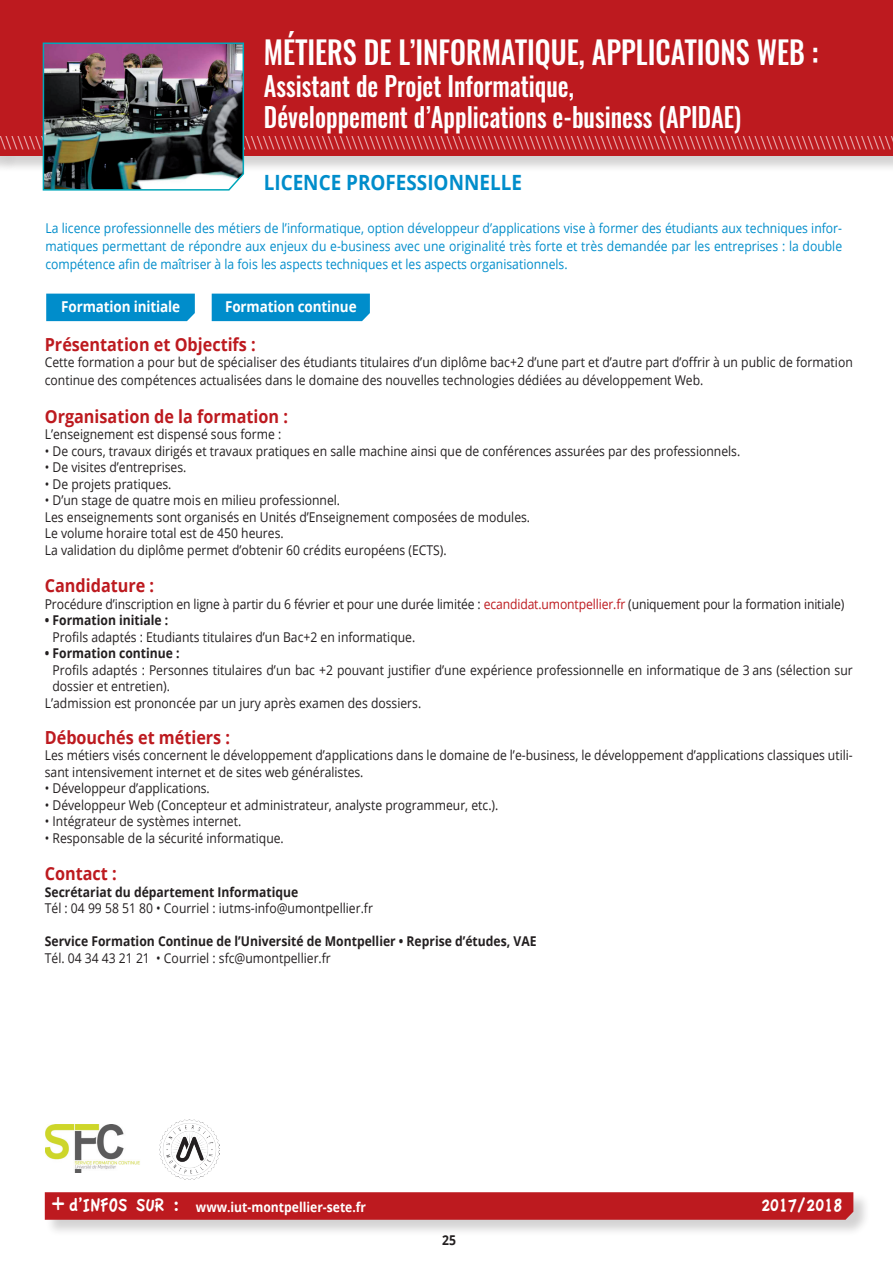
<style>
.page{position:relative;width:893px;height:1263px;background:#fff}
.page>*{position:absolute;margin:0;border:0;box-sizing:border-box;transform-origin:0 0}
.t1{font:54px "Mf I Love Glitter";color:#fff;scale:.9 1}
.t2{font:500 31.5px "Oswald";color:#fff;scale:.9 1}
.t3{font:500 27px "Oswald";color:#fff;scale:.9 1}
.t4{font:700 21px "Open Sans";color:#008dcb;scale:.9 1}
.t5{font:19.5px "Apple Casual";color:#fff;scale:.9 1}
.t6{font:700 18px "Open Sans";color:#bd1a1f;scale:.9 1}
.t7{font:700 15px "Open Sans";letter-spacing:-.01em;color:#fff;scale:.9 1}
.t8{font:13.5px/16.5px "Open Sans";color:#231f20;scale:.9 1}
.t9{font:13.5px/18px "Open Sans";color:#008dcb;text-align:justify;scale:.9 1}
.t10{font:700 13.5px "Open Sans";color:#231f20;scale:.9 1}
.t11{font:700 13.5px "Open Sans";color:#fff;scale:.9 1}
.s1{color:#bd1a1f}
.s2{font-weight:700}
</style>
<div class="page">
<img style="left:159px;top:1120px;width:61px;height:60px">
<img style="left:45px;top:1124px;width:95px;height:48px">
<div style="left:212px;top:294px;width:158px;height:27px;background:#008dcb"></div>
<div style="left:0;top:0;width:893px;height:156px;background:#bd1a1f"></div>
<div style="left:45px;top:1192px;width:825px;height:44px;background:#231f20;opacity:.2"></div>
<svg style="left:45px;top:1192px;width:808px;height:28px;background:#bd1d22"></svg>
<div style="left:46px;top:294px;width:149px;height:27px;background:#008dcb"></div>
<svg style="left:42px;top:42px;width:849px;height:149px"></svg>
<p class="t2" style="left:264px;top:30px;width:617px">MÉTIERS DE L’INFORMATIQUE, APPLICATIONS WEB :</p>
<p class="t3" style="left:264px;top:67px;width:346px">Assistant de Projet Informatique,</p>
<p class="t3" style="left:264px;top:98px;width:532px">Développement d’Applications e-business (APIDAE)</p>
<p class="t4" style="left:264px;top:168px;width:288px">LICENCE PROFESSIONNELLE</p>
<p class="t9" style="left:45px;top:219px;width:887px">La licence professionnelle des métiers de l’informatique, option développeur d’applications vise à former des étudiants aux techniques infor&shy;matiques permettant de répondre aux enjeux du e-business avec une originalité très forte et très demandée par les entreprises : la double compétence afin de maîtriser à la fois les aspects techniques et les aspects organisationnels.</p>
<p class="t7" style="left:61px;top:296px;width:134px">Formation initiale</p>
<p class="t7" style="left:225px;top:296px;width:148px">Formation continue</p>
<p class="t6" style="left:45px;top:331px;width:236px">Présentation et Objectifs :</p>
<p class="t8" style="left:45px;top:353px;width:899px;line-height:18px">Cette formation a pour but de spécialiser des étudiants titulaires d’un diplôme bac+2 d’une part et d’autre part d’offrir à un public de formation continue des compétences actualisées dans le domaine des nouvelles technologies dédiées au développement Web.</p>
<p class="t6" style="left:45px;top:403px;width:272px">Organisation de la formation :</p>
<p class="t8" style="left:45px;top:426px;width:264px">L’enseignement est dispensé sous forme :</p>
<p class="t8" style="left:45px;top:442px;width:774px">• De cours, travaux dirigés et travaux pratiques en salle machine ainsi que de conférences assurées par des professionnels.</p>
<p class="t8" style="left:45px;top:459px;width:159px">• De visites d’entreprises.</p>
<p class="t8" style="left:45px;top:475px;width:142px">• De projets pratiques.</p>
<p class="t8" style="left:45px;top:492px;width:330px">• D’un stage de quatre mois en milieu professionnel.</p>
<p class="t8" style="left:45px;top:508px;width:541px">Les enseignements sont organisés en Unités d’Enseignement composées de modules.</p>
<p class="t8" style="left:45px;top:525px;width:267px">Le volume horaire total est de 450 heures.</p>
<p class="t8" style="left:45px;top:541px;width:448px">La validation du diplôme permet d’obtenir 60 crédits européens (ECTS).</p>
<p class="t6" style="left:45px;top:573px;width:123px">Candidature :</p>
<p class="t8" style="left:45px;top:595px;width:890px">Procédure d’inscription en ligne à partir du 6 février et pour une durée limitée : <span class="s1">ecandidat.umontpellier.fr</span> (uniquement pour la formation initiale)</p>
<p class="t8" style="left:53px;top:612px;width:405px;text-indent:-8px"><span class="s2">• Formation initiale :<br></span>Profils adaptés : Etudiants titulaires d’un Bac+2 en informatique.</p>
<p class="t8" style="left:53px;top:645px;width:891px;text-indent:-8px"><span class="s2">• Formation continue :<br></span>Profils adaptés : Personnes titulaires d’un bac +2 pouvant justifier d’une expérience professionnelle en informatique de 3 ans (sélection sur dossier et entretien).</p>
<p class="t8" style="left:45px;top:694px;width:420px">L’admission est prononcée par un jury après examen des dossiers.</p>
<p class="t6" style="left:45px;top:724px;width:207px">Débouchés et métiers :</p>
<p class="t8" style="left:45px;top:747px;width:899px">Les métiers visés concernent le développement d’applications dans le domaine de l’e-business, le développement d’applications classiques utili&shy;sant intensivement internet et de sites web généralistes.</p>
<p class="t8" style="left:45px;top:780px;width:185px">• Développeur d’applications.</p>
<p class="t8" style="left:45px;top:796px;width:505px">• Développeur Web (Concepteur et administrateur, analyste programmeur, etc.).</p>
<p class="t8" style="left:45px;top:813px;width:220px">• Intégrateur de systèmes internet.</p>
<p class="t8" style="left:45px;top:829px;width:267px">• Responsable de la sécurité informatique.</p>
<p class="t6" style="left:45px;top:861px;width:81px">Contact :</p>
<p class="t10" style="left:45px;top:882px;width:283px">Secrétariat du département Informatique</p>
<p class="t8" style="left:45px;top:900px;width:366px">Tél : 04 99 58 51 80 • Courriel : iutms-info@umontpellier.fr</p>
<p class="t10" style="left:45px;top:932px;width:548px">Service Formation Continue de l’Université de Montpellier • Reprise d’études, VAE</p>
<p class="t8" style="left:45px;top:949px;width:319px">Tél. 04 34 43 21 21 • Courriel : sfc@umontpellier.fr</p>
<p class="t1" style="left:52px;top:1169px;width:16px">+</p>
<p class="t5" style="left:69px;top:1194px;width:124px">d’INFOS SUR :</p>
<p class="t5" style="left:761px;top:1195px;width:92px">2017/2018</p>
<p class="t11" style="left:196px;top:1198px;width:191px">www.iut-montpellier-sete.fr</p>
<p class="t10" style="left:442px;top:1231px;width:17px">25</p>
</div>
